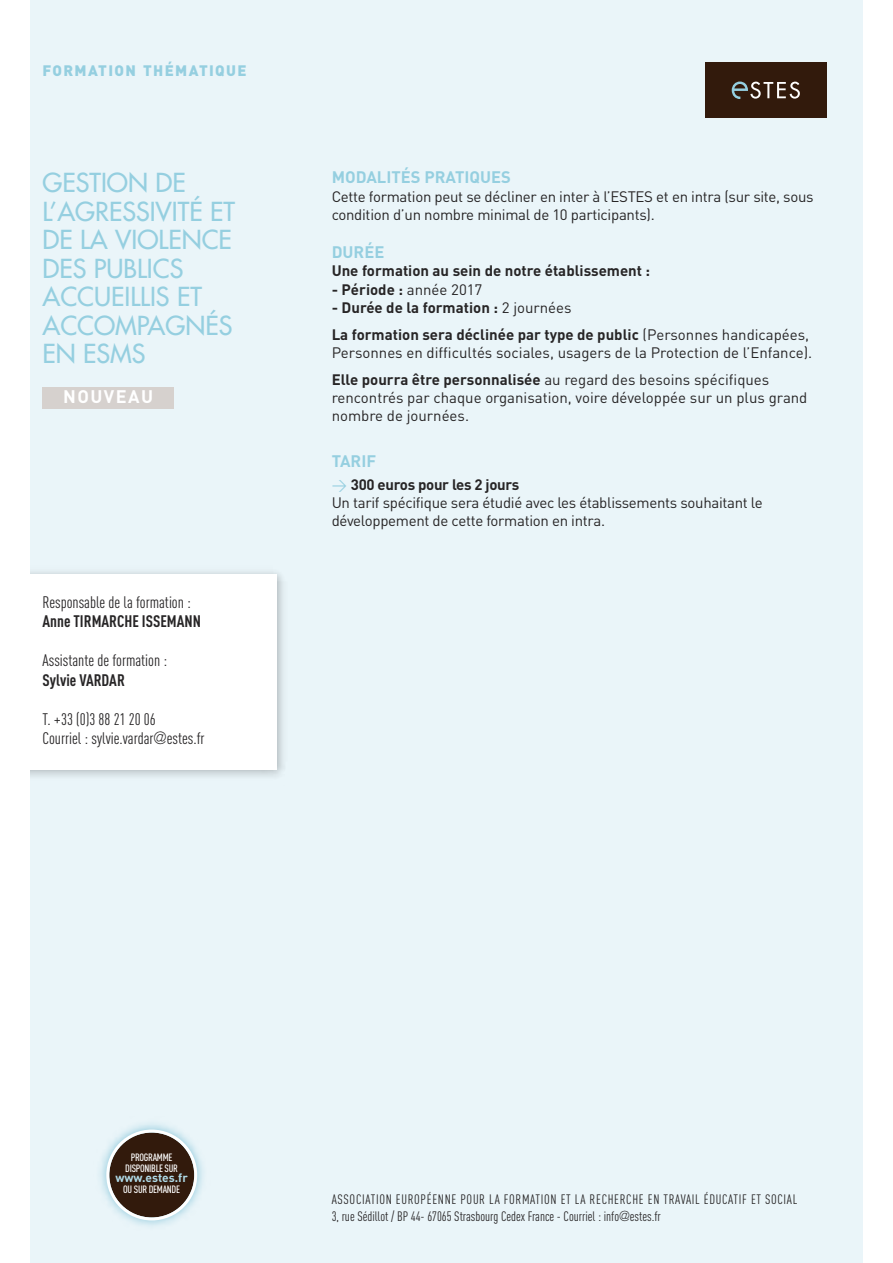
<style>
.page{position:relative;width:893px;height:1263px;background:#fff}
.page>*{position:absolute;margin:0;border:0;box-sizing:border-box;transform-origin:0 0}
.t1{font:25.5px/28.5px "Futura";color:#95cfe0}
.t2{font:700 18px "DIN";letter-spacing:.08em;color:#fff}
.t3{font:16.5px/19.5px "DIN Cond";color:#272526}
.t4{font:700 16.5px "DIN Cond";color:#272526}
.t5{font:700 16.5px "DIN";color:#95cfe0}
.t6{font:15px/18px "DIN";letter-spacing:-.02em;color:#272526}
.t7{font:15px/27px "DIN";color:#272526}
.t8{font:700 15px/27px "DIN";color:#272526}
.t9{font:900 15px "DIN";letter-spacing:.09em;color:#95cfe0}
.t10{font:13.5px/17.1px "DIN Cond";letter-spacing:.045em;color:#272526}
.t11{font:700 12px "DIN";color:#b0dbe8}
.t12{font:500 10.5px/10.5px "DIN Cond";letter-spacing:-.025em;color:#fff;text-align:center}
.s1{font-family:"Futura";font-weight:300}
.s2{font-weight:400}
.s3{font-weight:700}
.s4{color:#95cfe0}
</style>
<div class="page">
<div style="left:30px;top:0;width:833px;height:1263px;background:#eaf5f9"></div>
<div style="left:705px;top:63px;width:122px;height:55px;background:#321a0c"></div>
<svg style="left:732px;top:82px;width:68px;height:17px"></svg>
<img style="left:30px;top:572px;width:254px;height:205px">
<div style="left:0;top:574px;width:276px;height:195px;background:#fff"></div>
<img style="left:100px;top:1123px;width:103px;height:103px">
<svg style="left:106px;top:1129px;width:91px;height:91px;background:#6a5f57"></svg>
<div style="left:43px;top:387px;width:131px;height:21px;background:#d6d1ce"></div>
<p class="t9" style="left:43px;top:62px;width:206px">FORMATION THÉMATIQUE</p>
<h1 class="t1" style="left:43px;top:170px;width:194px">GESTION DE<br>L’AGRESSIVITÉ ET<br>DE LA VIOLENCE<br>DES PUBLICS<br>ACCUEILLIS ET<br>ACCOMPAGNÉS<br>EN ESMS</h1>
<p class="t2" style="left:63px;top:386px;width:91px">NOUVEAU</p>
<p class="t3" style="left:43px;top:594px;width:150px">Responsable de la formation :</p>
<p class="t4" style="left:43px;top:616px;width:160px">Anne TIRMARCHE ISSEMANN</p>
<p class="t3" style="left:43px;top:652px;width:126px">Assistante de formation :</p>
<p class="t4" style="left:43px;top:674px;width:84px">Sylvie VARDAR</p>
<p class="t3" style="left:43px;top:711px;width:164px">T. +33 (0)3 88 21 20 06<br>Courriel : sylvie.vardar<span class="s1">@</span>estes.fr</p>
<p class="t5" style="left:332px;top:168px;width:181px">MODALITÉS PRATIQUES</p>
<p class="t6" style="left:332px;top:188px;width:483px">Cette formation peut se décliner en inter à l’ESTES et en intra (sur site, sous condition d’un nombre minimal de 10 participants).</p>
<p class="t5" style="left:332px;top:242px;width:54px">DURÉE</p>
<p class="t8" style="left:332px;top:258px;width:320px">Une formation au sein de notre établissement :</p>
<p class="t8" style="left:332px;top:276px;width:152px">- Période : <span class="s2">année 2017</span></p>
<p class="t8" style="left:332px;top:294px;width:479px">- Durée de la formation : <span class="s2">2 journées<br></span>La formation sera déclinée par type de public <span class="s2">(Personnes handicapées,</span></p>
<p class="t7" style="left:332px;top:339px;width:482px">Personnes en difficultés sociales, usagers de la Protection de l’Enfance).<br><span class="s3">Elle pourra être personnalisée</span> au regard des besoins spécifiques</p>
<p class="t7" style="left:332px;top:389px;width:477px;line-height:18px">rencontrés par chaque organisation, voire développée sur un plus grand nombre de journées.</p>
<p class="t5" style="left:332px;top:452px;width:46px">TARIF</p>
<p class="t6" style="left:332px;top:476px;width:432px"><span class="s4">&gt;</span> <span class="s3">300 euros pour les 2 jours<br></span>Un tarif spécifique sera étudié avec les établissements souhaitant le développement de cette formation en intra.</p>
<p class="t12" style="left:125px;top:1153px;width:54px">PROGRAMME<br>DISPONIBLE SUR</p>
<p class="t11" style="left:115px;top:1171px;width:74px">www.estes.fr</p>
<p class="t12" style="left:123px;top:1185px;width:58px">OU SUR DEMANDE</p>
<p class="t10" style="left:332px;top:1191px;width:467px">ASSOCIATION EUROPÉENNE POUR LA FORMATION ET LA RECHERCHE EN TRAVAIL ÉDUCATIF ET SOCIAL<br>3, rue Sédillot / BP 44- 67065 Strasbourg Cedex France - Courriel : info<span class="s1">@</span>estes.fr</p>
</div>
